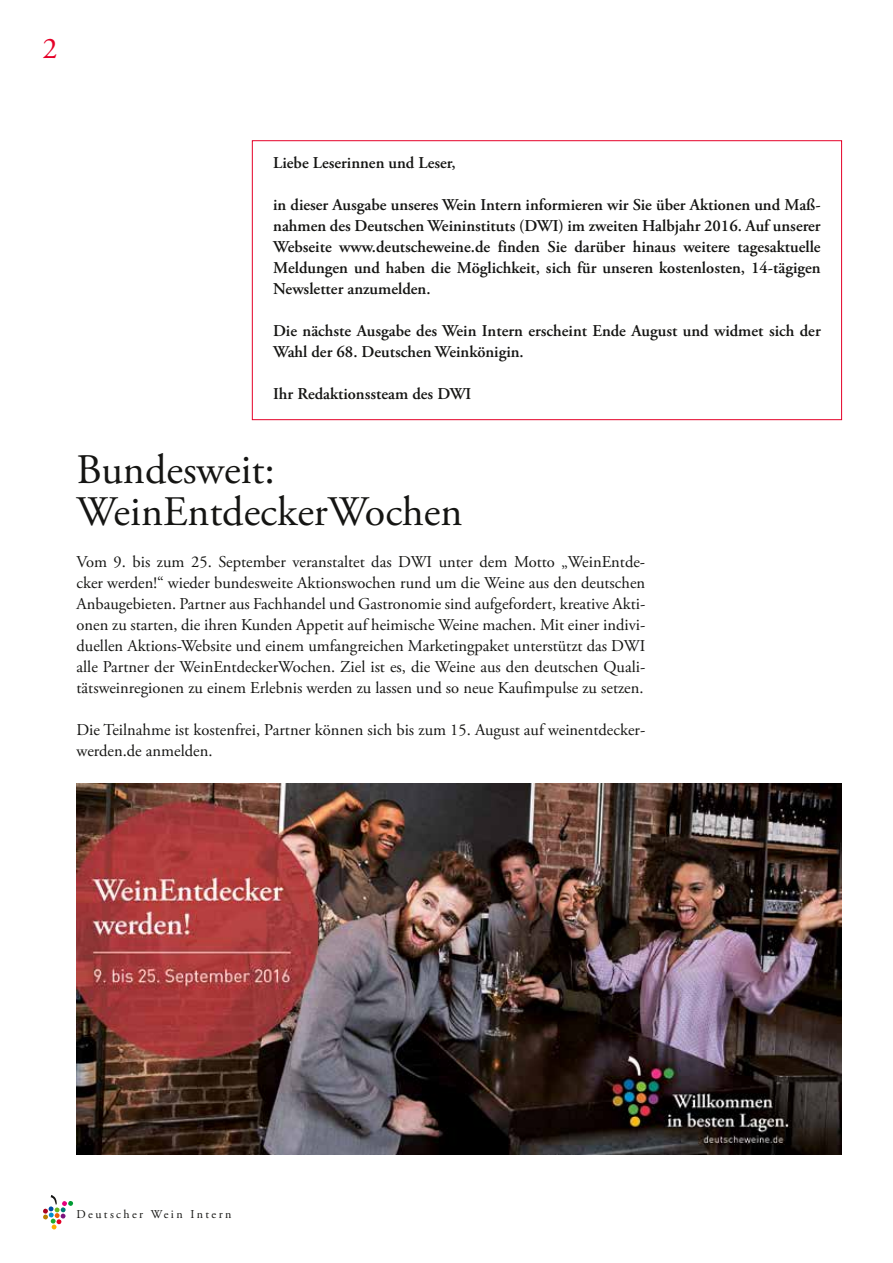
<style>
.page{position:relative;width:893px;height:1263px;background:#fff}
.page>*{position:absolute;margin:0;border:0;box-sizing:border-box;transform-origin:0 0}
.t1{font:42px/42px "Adobe Garamond Pro";color:#151513}
.t2{font:30px "Adobe Garamond Pro";color:#e50027}
.t3{font:16.5px/21px "Adobe Garamond Pro";color:#151513;text-align:justify}
.t4{font:600 16.5px/21px "Adobe Garamond Pro";color:#151513;text-align:justify}
.t5{font:12px "Adobe Garamond Pro";letter-spacing:.2em;color:#151513}
</style>
<div class="page">
<svg style="left:43px;top:1195px;width:30px;height:34px"></svg>
<img style="left:77px;top:784px;width:765px;height:371px">
<div style="left:252px;top:140px;width:590px;height:280px;border:1px solid #e50027"></div>
<h2 class="t2" style="left:43px;top:30px;width:16px">2</h2>
<p class="t4" style="left:273px;top:152px;width:184px">Liebe Leserinnen und Leser,</p>
<p class="t4" style="left:273px;top:194px;width:549px">in dieser Ausgabe unseres Wein Intern informieren wir Sie über Aktionen und Maß&shy;nahmen des Deutschen Weininstituts (DWI) im zweiten Halbjahr 2016. Auf unserer Webseite www.deutscheweine.de finden Sie darüber hinaus weitere tagesaktuelle Meldungen und haben die Möglichkeit, sich für unseren kostenlosten, 14-tägigen Newsletter anzumelden.</p>
<p class="t4" style="left:273px;top:320px;width:549px">Die nächste Ausgabe des Wein Intern erscheint Ende August und widmet sich der<br>Wahl der 68. Deutschen Weinkönigin.</p>
<p class="t4" style="left:273px;top:383px;width:200px">Ihr Redaktionssteam des DWI</p>
<h1 class="t1" style="left:77px;top:450px;width:387px">Bundesweit:<br>WeinEntdeckerWochen</h1>
<p class="t3" style="left:77px;top:552px;width:570px">Vom 9. bis zum 25. September veranstaltet das DWI unter dem Motto „WeinEntde&shy;cker werden!“ wieder bundesweite Aktionswochen rund um die Weine aus den deutschen Anbaugebieten. Partner aus Fachhandel und Gastronomie sind aufgefordert, kreative Akti&shy;onen zu starten, die ihren Kunden Appetit auf heimische Weine machen. Mit einer indivi&shy;duellen Aktions-Website und einem umfangreichen Marketingpaket unterstützt das DWI alle Partner der WeinEntdeckerWochen. Ziel ist es, die Weine aus den deutschen Quali&shy;tätsweinregionen zu einem Erlebnis werden zu lassen und so neue Kaufimpulse zu setzen.</p>
<p class="t3" style="left:77px;top:720px;width:570px">Die Teilnahme ist kostenfrei, Partner können sich bis zum 15. August auf weinentdecker&shy;werden.de anmelden.</p>
<p class="t5" style="left:77px;top:1207px;width:156px">Deutscher Wein Intern</p>
</div>
